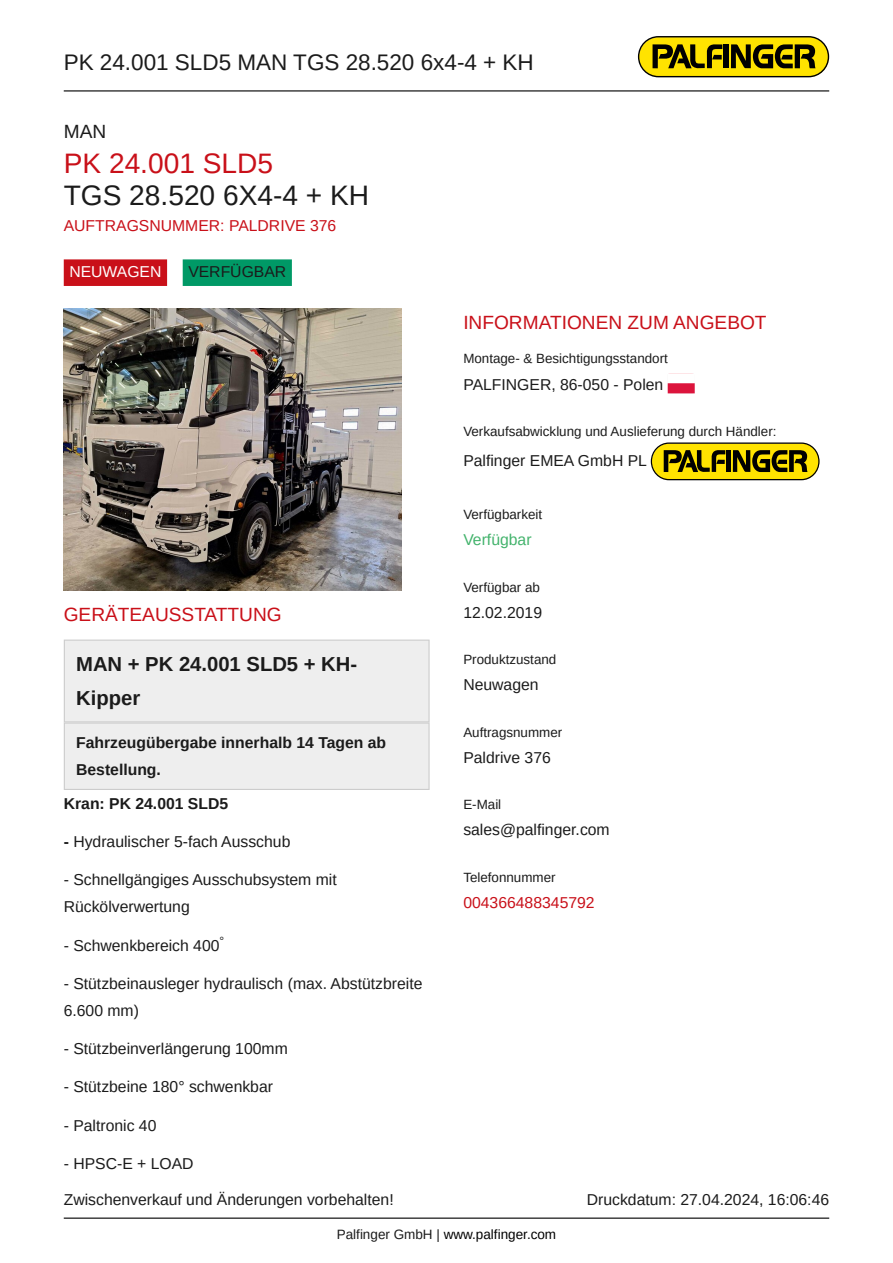
<style>
.page{position:relative;width:893px;height:1263px;background:#fff}
.page>*{position:absolute;margin:0;border:0;box-sizing:border-box;transform-origin:0 0}
.t1{font:28.2px "Arimo";color:#1b1b1b}
.t2{font:28.2px "Arimo";color:#c91019}
.t3{font:22.5px "Arimo";color:#1b1b1b}
.t4{font:20.25px/34.7px "Arimo";color:#1b1b1b}
.t5{font:19.2px "Arimo";color:#c91019}
.t6{font:19.2px "Arimo";color:#1b1b1b}
.t7{font:15.75px/27px "Arimo";color:#1b1b1b}
.t8{font:15.75px "Arimo";color:#c91019}
.t9{font:15.75px "Arimo";color:#43b36c}
.t10{font:15.75px "Arimo";color:#fff}
.t11{font:13.5px "Arimo";color:#000}
.t12{font:13.35px "Arimo";color:#1b1b1b}
.t13{font:11.85px "Arimo";color:#1b1b1b}
.s1{color:#1b1b1b}
</style>
<div class="page">
<hr style="left:64px;top:90px;width:765px;height:1px;background:#000">
<hr style="left:64px;top:1217px;width:765px;height:2px;background:#000">
<svg style="left:638px;top:36px;width:191px;height:41px;background:#a3930b"></svg>
<div style="left:64px;top:259px;width:103px;height:27px;background:#c91019"></div>
<div style="left:183px;top:259px;width:109px;height:27px;background:#096"></div>
<img style="left:64px;top:309px;width:337px;height:281px">
<div style="left:64px;top:639px;width:366px;height:151px;background:#eee"></div>
<div style="left:668px;top:383px;width:27px;height:10px;background:#dc143c"></div>
<svg style="left:651px;top:442px;width:168px;height:38px;background:#a4940e"></svg>
<h2 class="t3" style="left:64px;top:51px;width:472px">PK 24.001 SLD5 MAN TGS 28.520 6x4-4 + KH</h2>
<p class="t6" style="left:64px;top:122px;width:44px">MAN</p>
<h1 class="t2" style="left:64px;top:149px;width:211px">PK 24.001 SLD5</h1>
<h1 class="t1" style="left:64px;top:182px;width:307px">TGS 28.520 6X4-4 + KH</h1>
<p class="t8" style="left:64px;top:218px;width:274px">AUFTRAGSNUMMER: PALDRIVE 376</p>
<p class="t10" style="left:69px;top:264px;width:94px">NEUWAGEN</p>
<p class="t7" style="left:188px;top:259px;width:99px">VERFÜGBAR</p>
<p class="t5" style="left:64px;top:605px;width:219px">GERÄTEAUSSTATTUNG</p>
<p class="t4" style="left:76px;top:647px;width:283px">MAN + PK 24.001 SLD5 + KH-<br>Kipper</p>
<p class="t7" style="left:76px;top:729px;width:312px">Fahrzeugübergabe innerhalb 14 Tagen ab<br>Bestellung.</p>
<p class="t7" style="left:64px;top:791px;width:166px">Kran: PK 24.001 SLD5</p>
<p class="t7" style="left:64px;top:828px;width:228px">- Hydraulischer 5-fach Ausschub</p>
<p class="t7" style="left:64px;top:867px;width:275px">- Schnellgängiges Ausschubsystem mit<br>Rückölverwertung</p>
<p class="t7" style="left:64px;top:932px;width:157px">- Schwenkbereich 400</p>
<p class="t7" style="left:64px;top:970px;width:360px">- Stützbeinausleger hydraulisch (max. Abstützbreite<br>6.600 mm)</p>
<p class="t7" style="left:64px;top:1036px;width:226px">- Stützbeinverlängerung 100mm</p>
<p class="t7" style="left:64px;top:1074px;width:211px">- Stützbeine 180° schwenkbar</p>
<p class="t7" style="left:64px;top:1112px;width:94px">- Paltronic 40</p>
<p class="t7" style="left:64px;top:1150px;width:131px">- HPSC-E + LOAD</p>
<p class="t13" style="left:220px;top:935px;width:6px">°</p>
<p class="t5" style="left:463px;top:313px;width:305px">INFORMATIONEN ZUM ANGEBOT</p>
<p class="t12" style="left:463px;top:352px;width:206px">Montage- &amp; Besichtigungsstandort</p>
<p class="t7" style="left:463px;top:372px;width:201px">PALFINGER, 86-050 - Polen</p>
<p class="t12" style="left:463px;top:424px;width:315px">Verkaufsabwicklung und Auslieferung durch Händler:</p>
<p class="t7" style="left:463px;top:447px;width:185px">Palfinger EMEA GmbH PL</p>
<p class="t12" style="left:463px;top:508px;width:80px">Verfügbarkeit</p>
<p class="t9" style="left:463px;top:532px;width:70px">Verfügbar</p>
<p class="t12" style="left:463px;top:581px;width:78px">Verfügbar ab</p>
<p class="t7" style="left:463px;top:599px;width:80px">12.02.2019</p>
<p class="t12" style="left:463px;top:653px;width:94px">Produktzustand</p>
<p class="t7" style="left:463px;top:672px;width:77px">Neuwagen</p>
<p class="t12" style="left:463px;top:726px;width:100px">Auftragsnummer</p>
<p class="t7" style="left:463px;top:744px;width:89px">Paldrive 376</p>
<p class="t12" style="left:463px;top:798px;width:39px">E-Mail</p>
<p class="t7" style="left:463px;top:817px;width:148px">sales@palfinger.com</p>
<p class="t12" style="left:463px;top:870px;width:94px">Telefonnummer</p>
<p class="t8" style="left:463px;top:894px;width:133px">004366488345792</p>
<p class="t7" style="left:64px;top:1187px;width:331px">Zwischenverkauf und Änderungen vorbehalten!</p>
<p class="t7" style="left:587px;top:1187px;width:244px">Druckdatum: 27.04.2024, 16:06:46</p>
<p class="t11" style="left:337px;top:1228px;width:221px"><span class="s1">Palfinger GmbH |</span> www.palfinger.com</p>
</div>
